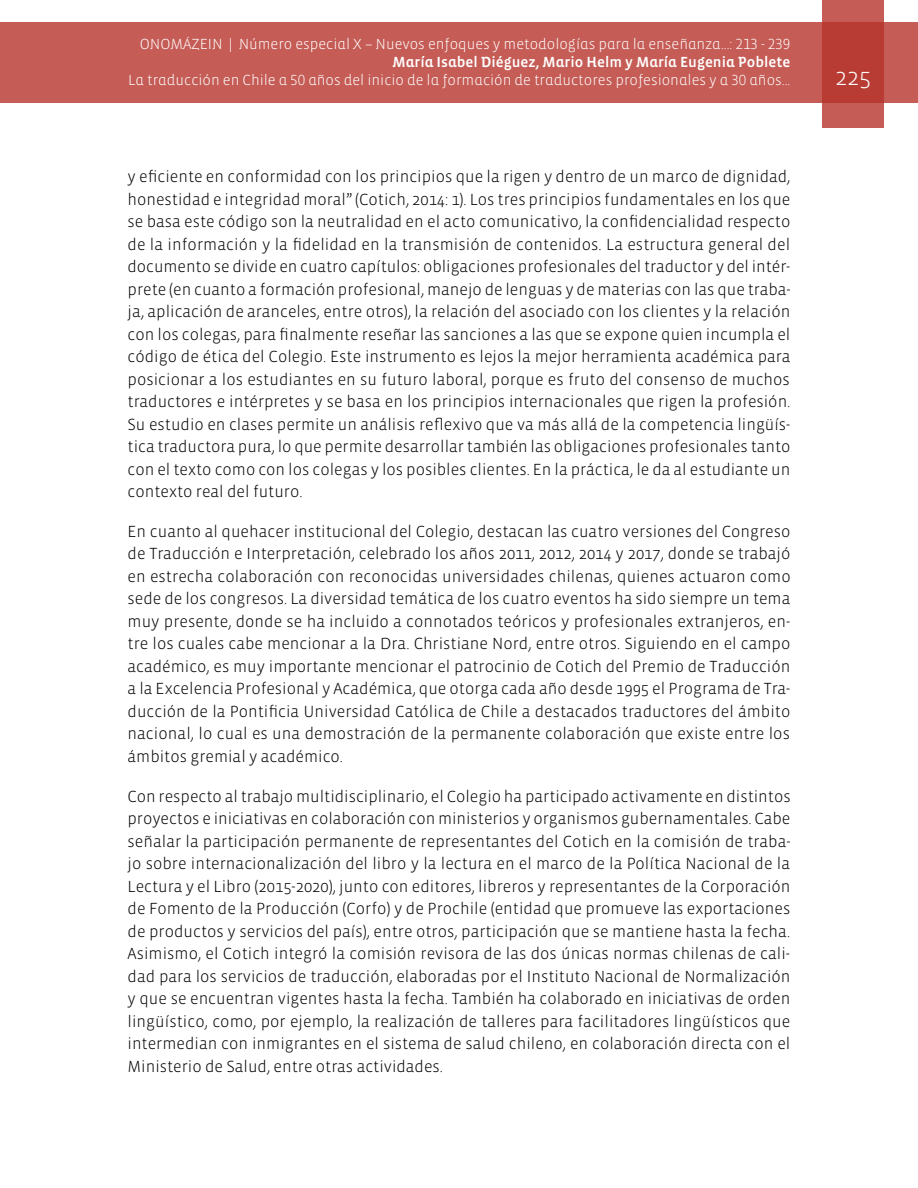
<style>
.page{position:relative;width:918px;height:1188px;background:#fff}
.page>*{position:absolute;margin:0;border:0;box-sizing:border-box;transform-origin:0 0}
.t1{font:300 24px "Vista Sans";color:#fff}
.t2{font:300 16.5px/22.5px "Vista Sans";color:#000;text-align:justify}
.t3{font:300 15px "Vista Sans Alt";color:#fff}
.t4{font:15px "Vista Sans Alt Med";color:#fff}
</style>
<div class="page">
<div style="left:0;top:23px;width:918px;height:80px;background:#c55c56"></div>
<svg style="left:822px;top:0;width:62px;height:128px;background:#bd4740"></svg>
<p class="t3" style="left:140px;top:37px;width:652px">ONOMÁZEIN | Número especial X – Nuevos enfoques y metodologías para la enseñanza...: 213 - 239</p>
<p class="t4" style="left:393px;top:55px;width:399px">María Isabel Diéguez, Mario Helm y María Eugenia Poblete</p>
<p class="t3" style="left:128px;top:73px;width:664px">La traducción en Chile a 50 años del inicio de la formación de traductores profesionales y a 30 años...</p>
<h1 class="t1" style="left:835px;top:65px;width:37px">225</h1>
<p class="t2" style="left:128px;top:166px;width:665px">y eficiente en conformidad con los principios que la rigen y dentro de un marco de dignidad, honestidad e integridad moral” (Cotich, 2014: 1). Los tres principios fundamentales en los que se basa este código son la neutralidad en el acto comunicativo, la confidencialidad respecto de la información y la fidelidad en la transmisión de contenidos. La estructura general del documento se divide en cuatro capítulos: obligaciones profesionales del traductor y del intér&shy;prete (en cuanto a formación profesional, manejo de lenguas y de materias con las que traba&shy;ja, aplicación de aranceles, entre otros), la relación del asociado con los clientes y la relación con los colegas, para finalmente reseñar las sanciones a las que se expone quien incumpla el código de ética del Colegio. Este instrumento es lejos la mejor herramienta académica para posicionar a los estudiantes en su futuro laboral, porque es fruto del consenso de muchos traductores e intérpretes y se basa en los principios internacionales que rigen la profesión.<br>Su estudio en clases permite un análisis reflexivo que va más allá de la competencia lingüís&shy;tica traductora pura, lo que permite desarrollar también las obligaciones profesionales tanto con el texto como con los colegas y los posibles clientes. En la práctica, le da al estudiante un contexto real del futuro.</p>
<p class="t2" style="left:128px;top:520px;width:665px">En cuanto al quehacer institucional del Colegio, destacan las cuatro versiones del Congreso de Traducción e Interpretación, celebrado los años 2011, 2012, 2014 y 2017, donde se trabajó en estrecha colaboración con reconocidas universidades chilenas, quienes actuaron como sede de los congresos. La diversidad temática de los cuatro eventos ha sido siempre un tema muy presente, donde se ha incluido a connotados teóricos y profesionales extranjeros, en&shy;tre los cuales cabe mencionar a la Dra. Christiane Nord, entre otros. Siguiendo en el campo académico, es muy importante mencionar el patrocinio de Cotich del Premio de Traducción a la Excelencia Profesional y Académica, que otorga cada año desde 1995 el Programa de Tra&shy;ducción de la Pontificia Universidad Católica de Chile a destacados traductores del ámbito nacional, lo cual es una demostración de la permanente colaboración que existe entre los ámbitos gremial y académico.</p>
<p class="t2" style="left:128px;top:785px;width:665px">Con respecto al trabajo multidisciplinario, el Colegio ha participado activamente en distintos proyectos e iniciativas en colaboración con ministerios y organismos gubernamentales. Cabe señalar la participación permanente de representantes del Cotich en la comisión de traba&shy;jo sobre internacionalización del libro y la lectura en el marco de la Política Nacional de la Lectura y el Libro (2015-2020), junto con editores, libreros y representantes de la Corporación de Fomento de la Producción (Corfo) y de Prochile (entidad que promueve las exportaciones de productos y servicios del país), entre otros, participación que se mantiene hasta la fecha.<br>Asimismo, el Cotich integró la comisión revisora de las dos únicas normas chilenas de cali&shy;dad para los servicios de traducción, elaboradas por el Instituto Nacional de Normalización y que se encuentran vigentes hasta la fecha. También ha colaborado en iniciativas de orden lingüístico, como, por ejemplo, la realización de talleres para facilitadores lingüísticos que intermedian con inmigrantes en el sistema de salud chileno, en colaboración directa con el Ministerio de Salud, entre otras actividades.</p>
</div>
